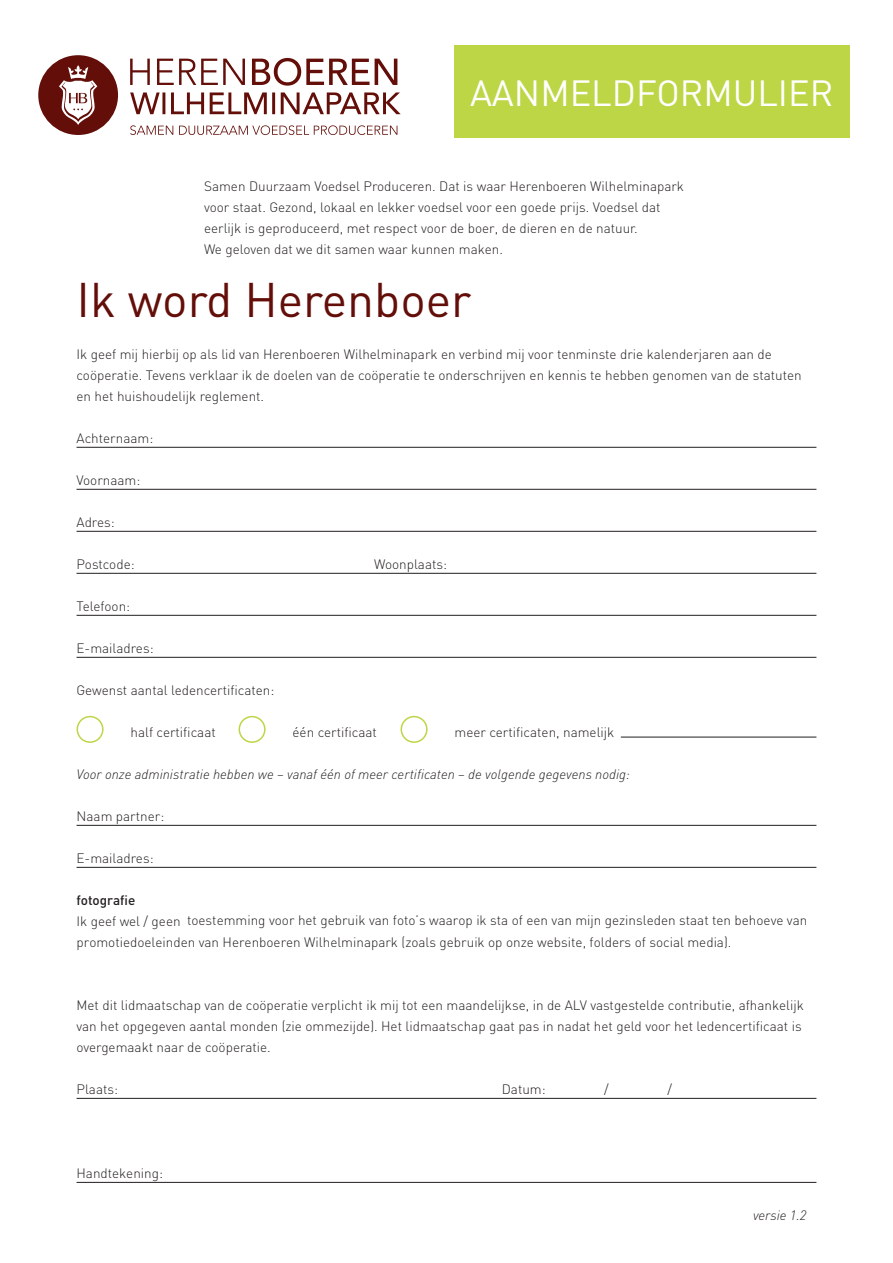
<style>
.page{position:relative;width:893px;height:1263px;background:#fff}
.page>*{position:absolute;margin:0;border:0;box-sizing:border-box;transform-origin:0 0}
.t1{font:48px "DIN";color:#630e09}
.t2{font:36px "DIN";color:#fff}
.t3{font:300 13.5px/21px "DIN";color:#231f20}
.t4{font:italic 300 13.5px "DIN";color:#231f20}
.t5{font:500 13.5px "DIN";color:#231f20}
</style>
<div class="page">
<svg style="left:38px;top:55px;width:363px;height:80px"></svg>
<hr style="left:77px;top:447px;width:739px;height:1px;background:#231f20">
<hr style="left:77px;top:489px;width:739px;height:1px;background:#231f20">
<hr style="left:77px;top:531px;width:739px;height:1px;background:#231f20">
<hr style="left:77px;top:573px;width:739px;height:1px;background:#231f20">
<hr style="left:77px;top:615px;width:739px;height:1px;background:#231f20">
<hr style="left:77px;top:657px;width:739px;height:1px;background:#231f20">
<hr style="left:621px;top:737px;width:195px;height:1px;background:#231f20">
<hr style="left:77px;top:825px;width:739px;height:1px;background:#231f20">
<hr style="left:77px;top:867px;width:739px;height:1px;background:#231f20">
<hr style="left:77px;top:1098px;width:739px;height:1px;background:#231f20">
<hr style="left:77px;top:1182px;width:739px;height:1px;background:#231f20">
<div style="left:77px;top:716px;width:27px;height:27px;border:2px solid #bcd646;border-radius:50%"></div>
<div style="left:239px;top:716px;width:27px;height:27px;border:2px solid #bcd646;border-radius:50%"></div>
<div style="left:401px;top:716px;width:27px;height:27px;border:2px solid #bcd646;border-radius:50%"></div>
<div style="left:454px;top:45px;width:395px;height:92px;background:#bcd646"></div>
<h2 class="t2" style="left:470px;top:70px;width:365px">AANMELDFORMULI ER</h2>
<p class="t3" style="left:204px;top:175px;width:481px">Samen Duurzaam Voedsel Produceren. Dat is waar Herenboeren Wilhelminapark voor staat. Gezond, lokaal en lekker voedsel voor een goede prijs. Voedsel dat eerlijk is geproduceerd, met respect voor de boer, de dieren en de natuur.<br>We geloven dat we dit samen waar kunnen maken.</p>
<h1 class="t1" style="left:77px;top:270px;width:396px">IK WORD HERENBOER</h1>
<p class="t3" style="left:77px;top:343px;width:727px">Ik geef mij hierbij op als lid van Herenboeren Wilhelminapark en verbind mij voor tenminste drie kalenderjaren aan de coöperatie. Tevens verklaar ik de doelen van de coöperatie te onderschrijven en kennis te hebben genomen van de statuten en het huishoudelijk reglement.</p>
<p class="t3" style="left:77px;top:427px;width:78px">Achternaam:</p>
<p class="t3" style="left:77px;top:469px;width:65px">Voornaam:</p>
<p class="t3" style="left:77px;top:511px;width:40px">Adres:</p>
<p class="t3" style="left:77px;top:553px;width:60px">Postcode:</p>
<p class="t3" style="left:374px;top:553px;width:74px">Woonplaats:</p>
<p class="t3" style="left:77px;top:595px;width:55px">Telefoon:</p>
<p class="t3" style="left:77px;top:637px;width:79px">E-mailadres:</p>
<p class="t3" style="left:77px;top:679px;width:199px">Gewenst aantal ledencertificaten:</p>
<p class="t3" style="left:131px;top:721px;width:87px">half certificaat</p>
<p class="t3" style="left:293px;top:721px;width:86px">één certificaat</p>
<p class="t3" style="left:455px;top:721px;width:161px">meer certificaten, namelijk</p>
<p class="t4" style="left:77px;top:766px;width:555px">Voor onze administratie hebben we – vanaf één of meer certificaten – de volgende gegevens nodig:</p>
<p class="t3" style="left:77px;top:805px;width:89px">Naam partner:</p>
<p class="t3" style="left:77px;top:847px;width:79px">E-mailadres:</p>
<p class="t5" style="left:77px;top:891px;width:60px">fotografie</p>
<p class="t3" style="left:77px;top:909px;width:732px;line-height:22.2px">Ik geef wel / geen toestemming voor het gebruik van foto’s waarop ik sta of een van mijn gezinsleden staat ten behoeve van promotiedoeleinden van Herenboeren Wilhelminapark (zoals gebruik op onze website, folders of social media).</p>
<p class="t3" style="left:77px;top:994px;width:729px">Met dit lidmaatschap van de coöperatie verplicht ik mij tot een maandelijkse, in de ALV vastgestelde contributie, afhankelijk van het opgegeven aantal monden (zie ommezijde). Het lidmaatschap gaat pas in nadat het geld voor het ledencertificaat is overgemaakt naar de coöperatie.</p>
<p class="t3" style="left:77px;top:1078px;width:43px">Plaats:</p>
<p class="t3" style="left:502px;top:1078px;width:45px">Datum:</p>
<p class="t3" style="left:604px;top:1078px;width:6px">/</p>
<p class="t3" style="left:667px;top:1078px;width:6px">/</p>
<p class="t3" style="left:77px;top:1162px;width:88px">Handtekening:</p>
<p class="t4" style="left:753px;top:1207px;width:55px">versie 1.2</p>
</div>
